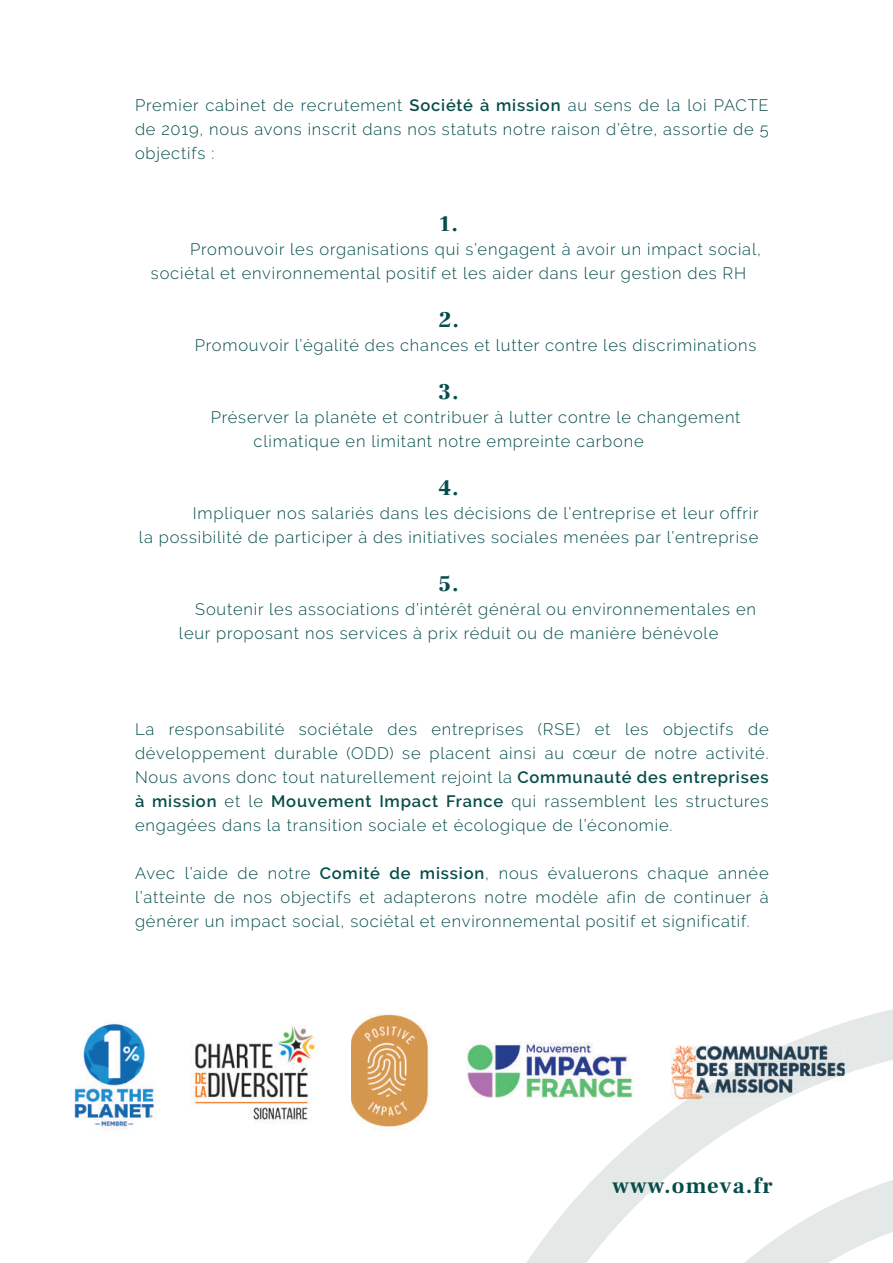
<style>
.page{position:relative;width:893px;height:1263px;background:#fff}
.page>*{position:absolute;margin:0;border:0;box-sizing:border-box;transform-origin:0 0}
.t1{font:700 22.5px "Frank Ruhl Libre";letter-spacing:.05em;color:#064d4a}
.t2{font:900 22.5px "Frank Ruhl Libre";color:#064d4a}
.t3{font:300 16.5px/24px "Raleway";letter-spacing:.05em;color:#064d4a;text-align:justify}
.s1{font-weight:600}
</style>
<div class="page">
<svg style="left:526px;top:1009px;width:367px;height:254px"></svg>
<svg style="left:744px;top:1180px;width:149px;height:83px"></svg>
<img style="left:74px;top:1022px;width:82px;height:108px">
<img style="left:191px;top:1025px;width:124px;height:99px">
<img style="left:351px;top:1014px;width:77px;height:113px">
<img style="left:466px;top:1043px;width:167px;height:55px">
<img style="left:671px;top:1045px;width:16px;height:54px">
<img style="left:687px;top:1045px;width:158px;height:54px">
<p class="t3" style="left:135px;top:93px;width:635px">Premier cabinet de recrutement <span class="s1">Société à mission</span> au sens de la loi PACTE de 2019, nous avons inscrit dans nos statuts notre raison d’être, assortie de 5 objectifs :</p>
<h1 class="t2" style="left:439px;top:210px;width:20px">1.</h1>
<p class="t3" style="left:151px;top:237px;width:612px;text-indent:39px">Promouvoir les organisations qui s’engagent à avoir un impact social, sociétal et environnemental positif et les aider dans leur gestion des RH</p>
<h1 class="t2" style="left:438px;top:306px;width:22px">2.</h1>
<p class="t3" style="left:195px;top:333px;width:563px">Promouvoir l’égalité des chances et lutter contre les discriminations</p>
<h1 class="t2" style="left:438px;top:378px;width:22px">3.</h1>
<p class="t3" style="left:254px;top:405px;width:488px;text-indent:-43px">Préserver la planète et contribuer à lutter contre le changement climatique en limitant notre empreinte carbone</p>
<h1 class="t2" style="left:438px;top:474px;width:22px">4.</h1>
<p class="t3" style="left:139px;top:501px;width:621px;text-align:right">Impliquer nos salariés dans les décisions de l’entreprise et leur offrir<br>la possibilité de participer à des initiatives sociales menées par l’entreprise</p>
<h1 class="t2" style="left:438px;top:570px;width:22px">5.</h1>
<p class="t3" style="left:179px;top:597px;width:579px;text-indent:16px">Soutenir les associations d’intérêt général ou environnementales en leur proposant nos services à prix réduit ou de manière bénévole</p>
<p class="t3" style="left:135px;top:717px;width:635px">La responsabilité sociétale des entreprises (RSE) et les objectifs de développement durable (ODD) se placent ainsi au cœur de notre activité.<br>Nous avons donc tout naturellement rejoint la <span class="s1">Communauté des entreprises à mission</span> et le <span class="s1">Mouvement Impact France</span> qui rassemblent les structures engagées dans la transition sociale et écologique de l’économie.</p>
<p class="t3" style="left:135px;top:861px;width:635px">Avec l’aide de notre <span class="s1">Comité de mission</span>, nous évaluerons chaque année l’atteinte de nos objectifs et adapterons notre modèle afin de continuer à générer un impact social, sociétal et environnemental positif et significatif.</p>
<h1 class="t1" style="left:612px;top:1172px;width:162px">www.omeva.fr</h1>
</div>
